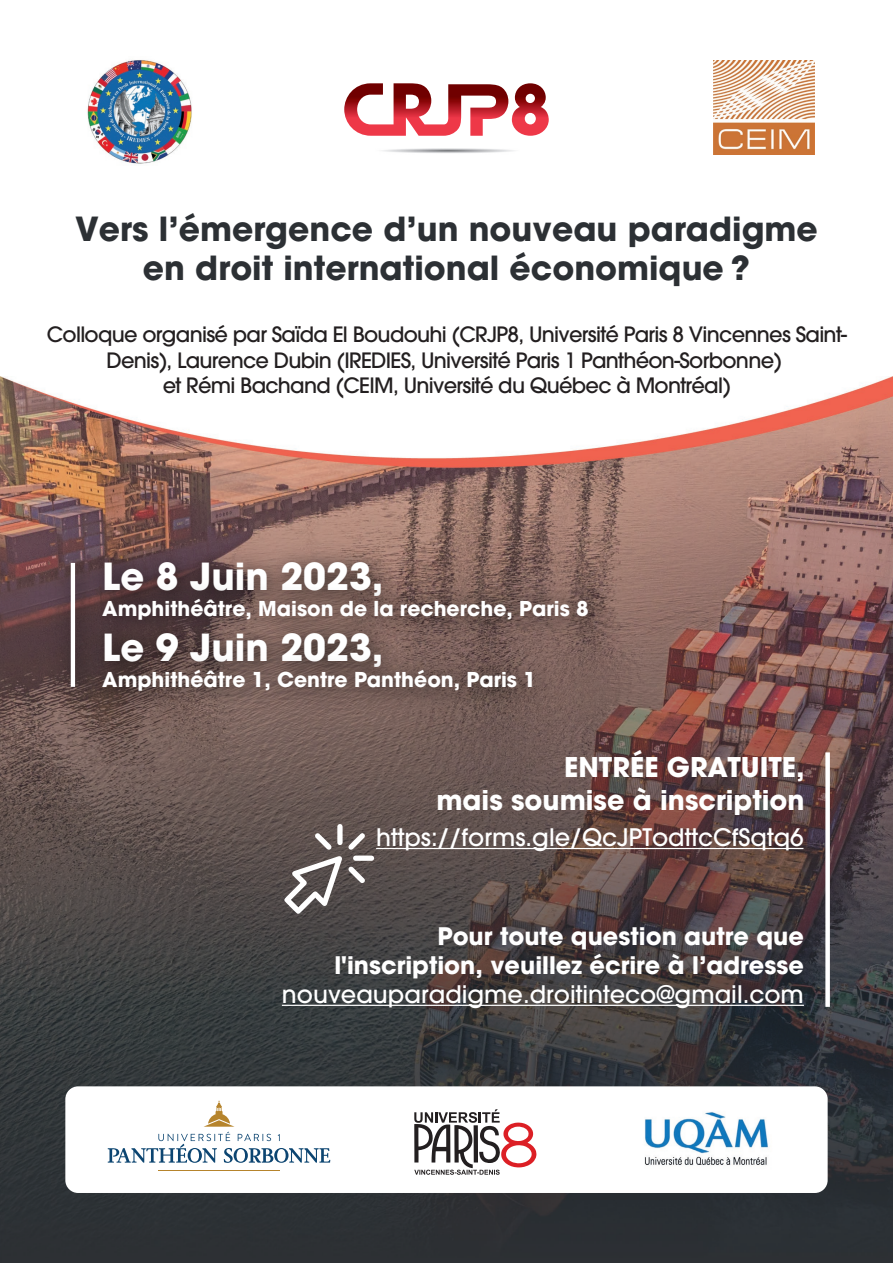
<style>
.page{position:relative;width:893px;height:1263px;background:#fff}
.page>*{position:absolute;margin:0;border:0;box-sizing:border-box;transform-origin:0 0}
.t1{font:700 37.05px "ITC Avant Garde Pro";color:#fff}
.t2{font:700 33px/39.6px "ITC Avant Garde Pro";color:#2c3034;text-align:center}
.t3{font:700 27px/32.4px "ITC Avant Garde Pro";color:#fff;text-align:right}
.t4{font:500 24px "ITC Avant Garde Pro";color:#fff}
.t5{font:700 24px/28.8px "ITC Avant Garde Pro";color:#fff;text-align:right}
.t6{font:500 21px/25.2px "ITC Avant Garde Pro";letter-spacing:-.035em;color:#231f20;text-align:center}
.t7{font:700 20.4px "ITC Avant Garde Pro";color:#fff}
</style>
<div class="page">
<img style="left:0;top:377px;width:893px;height:886px">
<hr style="left:282px;top:1005px;width:522px;height:1px;background:#fff">
<hr style="left:376px;top:848px;width:427px;height:1px;background:#fff">
<div style="left:825px;top:752px;width:5px;height:255px;background:#fff"></div>
<svg style="left:284px;top:824px;width:90px;height:90px"></svg>
<img style="left:76px;top:531px;width:342px;height:39px">
<img style="left:109px;top:570px;width:514px;height:86px">
<img style="left:109px;top:602px;width:309px;height:40px">
<img style="left:76px;top:642px;width:495px;height:84px">
<img style="left:44px;top:536px;width:65px;height:186px">
<hr style="left:71px;top:563px;width:4px;height:124px;background:#fff">
<svg style="left:344px;top:83px;width:205px;height:53px"></svg>
<div style="left:65px;top:1086px;width:763px;height:107px;background:#fff;border-radius:13px"></div>
<img style="left:644px;top:1112px;width:124px;height:54px">
<hr style="left:158px;top:1170px;width:122px;height:1px;background:#b6842c">
<svg style="left:108px;top:1101px;width:222px;height:62px"></svg>
<svg style="left:414px;top:1109px;width:123px;height:66px"></svg>
<img style="left:87px;top:60px;width:105px;height:104px">
<img style="left:714px;top:60px;width:100px;height:95px">
<h2 class="t2" style="left:75px;top:208px;width:744px">Vers l’émergence d’un nouveau paradigme en droit international économique ?</h2>
<p class="t6" style="left:47px;top:322px;width:802px">Colloque organisé par Saïda El Boudouhi (CRJP8, Université Paris 8 Vincennes Saint-<br>Denis), Laurence Dubin (IREDIES, Université Paris 1 Panthéon-Sorbonne)<br>et Rémi Bachand (CEIM, Université du Québec à Montréal)</p>
<h1 class="t1" style="left:102px;top:552px;width:283px">Le 8 Juin 2023,</h1>
<p class="t7" style="left:102px;top:595px;width:488px">Amphithéâtre, Maison de la recherche, Paris 8</p>
<h1 class="t1" style="left:102px;top:623px;width:283px">Le 9 Juin 2023,</h1>
<p class="t7" style="left:102px;top:666px;width:435px">Amphithéâtre 1, Centre Panthéon, Paris 1</p>
<p class="t3" style="left:436px;top:751px;width:370px">ENTRÉE GRATUITE,<br>mais soumise à inscription</p>
<p class="t4" style="left:376px;top:822px;width:429px">https://forms.gle/QcJPTodttcCfSqtq6</p>
<p class="t5" style="left:334px;top:922px;width:471px">Pour toute question autre que l'inscription, veuillez écrire à l’adresse</p>
<p class="t4" style="left:282px;top:979px;width:524px">nouveauparadigme.droitinteco@gmail.com</p>
</div>
